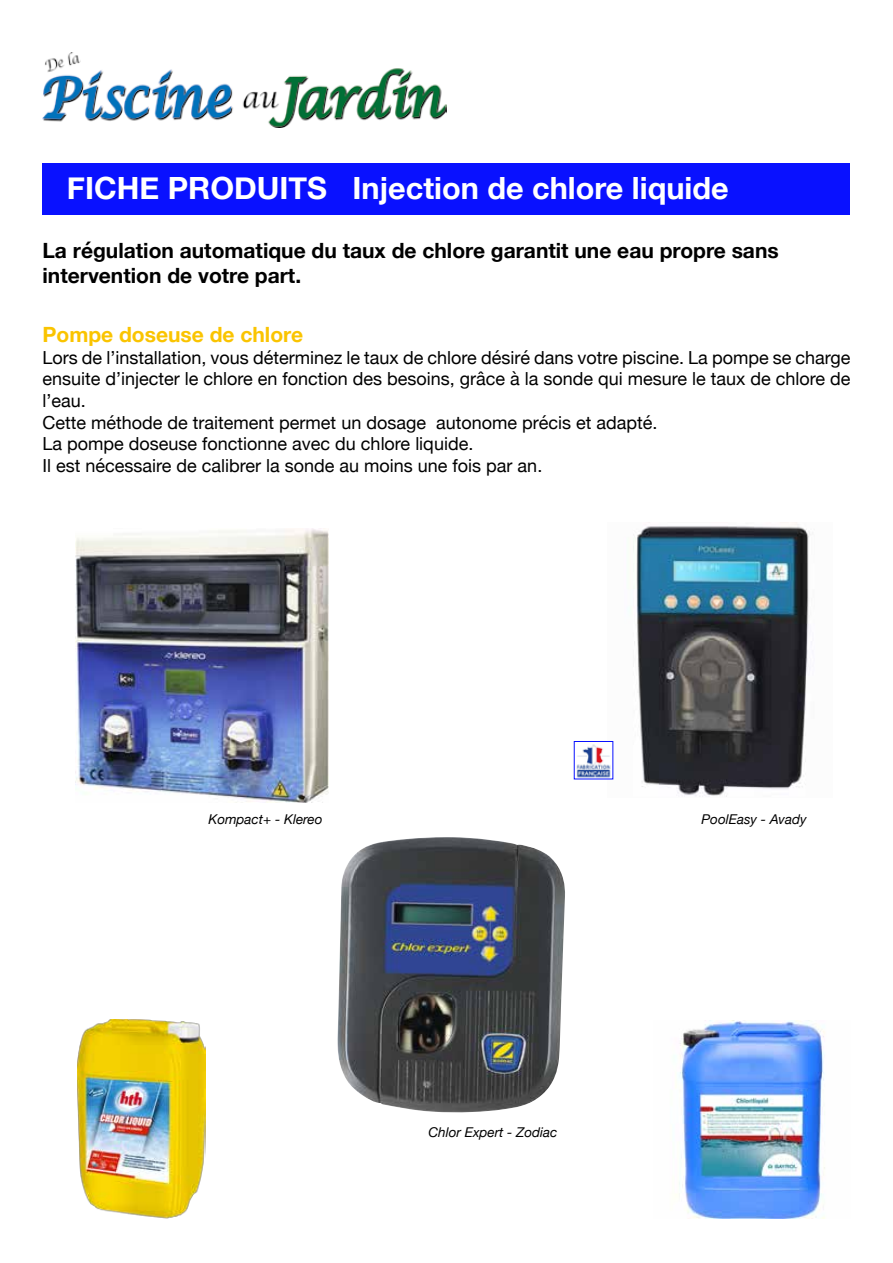
<style>
.page{position:relative;width:893px;height:1263px;background:#fff}
.page>*{position:absolute;margin:0;border:0;box-sizing:border-box;transform-origin:0 0}
.t1{font:700 30.6px "Helvetica Neue";color:#fff}
.t2{font:700 21px/25.2px "Helvetica Neue";color:#000}
.t3{font:700 21px "Helvetica Neue";color:#fac400}
.t4{font:18px/21.6px "Helvetica Neue";color:#000}
.t5{font:italic 13.5px "Helvetica Neue";color:#000}
</style>
<div class="page">
<img style="left:43px;top:52px;width:403px;height:76px">
<div style="left:43px;top:164px;width:807px;height:51px;background:#0911ff"></div>
<img style="left:337px;top:837px;width:228px;height:276px">
<img style="left:608px;top:523px;width:202px;height:274px">
<img style="left:76px;top:528px;width:253px;height:275px">
<img style="left:576px;top:743px;width:35px;height:34px">
<img style="left:675px;top:1020px;width:150px;height:198px">
<img style="left:77px;top:1019px;width:128px;height:200px">
<h1 class="t1" style="left:67px;top:164px;width:663px">FICHE PRODUITS Injection de chlore liquide</h1>
<p class="t2" style="left:43px;top:239px;width:738px">La régulation automatique du taux de chlore garantit une eau propre sans intervention de votre part.</p>
<p class="t3" style="left:43px;top:318px;width:262px">Pompe doseuse de chlore</p>
<p class="t4" style="left:43px;top:348px;width:809px">Lors de l’installation, vous déterminez le taux de chlore désiré dans votre piscine. La pompe se charge ensuite d’injecter le chlore en fonction des besoins, grâce à la sonde qui mesure le taux de chlore de l’eau.<br>Cette méthode de traitement permet un dosage autonome précis et adapté.<br>La pompe doseuse fonctionne avec du chlore liquide.<br>Il est nécessaire de calibrer la sonde au moins une fois par an.</p>
<p class="t5" style="left:208px;top:809px;width:116px">Kompact+ - Klereo</p>
<p class="t5" style="left:701px;top:809px;width:107px">PoolEasy - Avady</p>
<p class="t5" style="left:428px;top:1122px;width:131px">Chlor Expert - Zodiac</p>
</div>
